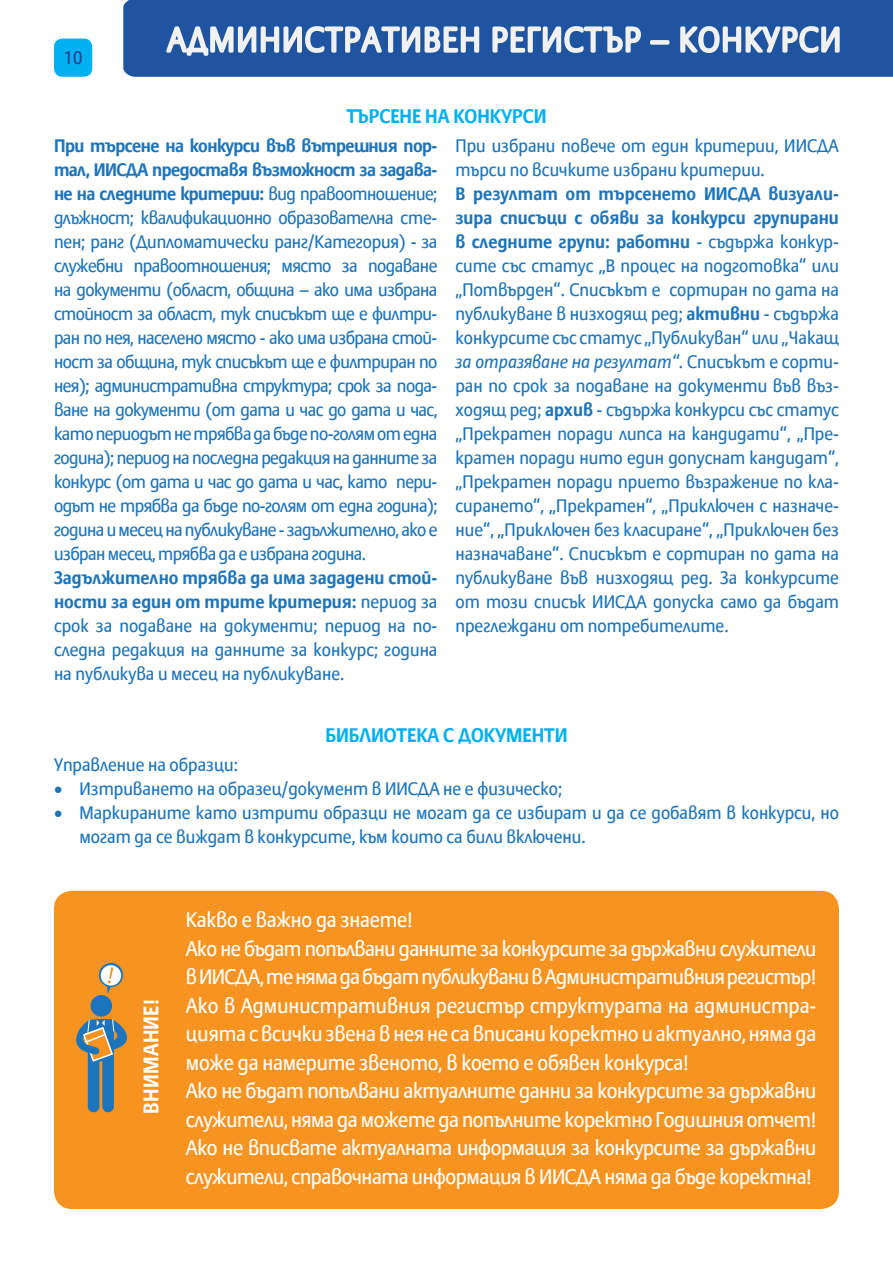
<style>
.page{position:relative;width:893px;height:1263px;background:#fff}
.page>*{position:absolute;margin:0;border:0;box-sizing:border-box;transform-origin:0 0}
.t1{font:21px/28.5px "Allianz Sans Cyr";letter-spacing:-.02em;color:#fff}
.t2{font:21px "Allianz Sans Bold Cyr";letter-spacing:.015em;color:#fff}
.t3{font:19.5px "Allianz Sans Bold Cyr";color:#00b0f0}
.t4{font:18px/24px "Allianz Sans Cyr";color:#1c75bc;text-align:justify}
.t5{font:18px/24px "Allianz Sans Bold Cyr";color:#1c75bc;text-align:justify}
.t6{font:18px "Allianz Sans Italic Cyr";color:#1c75bc}
.t7{font:18px "Allianz Sans Cyr";color:#25408f}
.s1{font-family:"Allianz Sans Cyr"}
.s2{font-family:"Allianz Sans Bold Cyr"}
</style>
<div class="page">
<div style="left:54px;top:39px;width:38px;height:38px;background:#00b0f0;border-radius:9px"></div>
<div style="left:123px;top:0;width:770px;height:77px;background:#1e54a0"></div>
<svg style="left:163px;top:6px;width:318px;height:70px"></svg>
<svg style="left:491px;top:8px;width:151px;height:58px"></svg>
<div style="left:650px;top:40px;width:19px;height:5px;border:3px solid #f1f1f2"></div>
<svg style="left:679px;top:8px;width:162px;height:58px"></svg>
<div style="left:54px;top:891px;width:785px;height:318px;background:#f79421;border-radius:18px"></div>
<div style="left:91px;top:995px;width:21px;height:21px;background:#1c75bc;border-radius:50%"></div>
<svg style="left:76px;top:1018px;width:51px;height:94px"></svg>
<svg style="left:98px;top:963px;width:25px;height:31px"></svg>
<p class="t7" style="left:64px;top:47px;width:20px">10</p>
<p class="t3" style="left:346px;top:104px;width:202px">ТЪРСЕНЕ НА КОНКУРСИ</p>
<p class="t5" style="left:54px;top:134px;width:385px">При търсене на конкурси във вътрешния пор&shy;тал, ИИСДА предоставя възможност за задава&shy;не на следните критерии: <span class="s1">вид правоотношение;</span></p>
<p class="t4" style="left:54px;top:207px;width:385px">длъжност; квалификационно образователна сте&shy;пен; ранг (Дипломатически ранг/Категория) - за служебни правоотношения; място за подаване на документи (област, община – ако има избрана стойност за област, тук списъкът ще е филтри&shy;ран по нея, населено място - ако има избрана стой&shy;ност за община, тук списъкът ще е филтриран по нея); административна структура; срок за пода&shy;ване на документи (от дата и час до дата и час, като периодът не трябва да бъде по-голям от една година); период на последна редакция на данните за конкурс (от дата и час до дата и час, като пери&shy;одът не трябва да бъде по-голям от една година); година и месец на публикуване - задължително, ако е избран месец, трябва да е избрана година.</p>
<p class="t5" style="left:54px;top:566px;width:385px">Задължително трябва да има зададени стой&shy;ности за един от трите критерия: <span class="s1">период за</span></p>
<p class="t4" style="left:54px;top:614px;width:385px">срок за подаване на документи; период на по&shy;следна редакция на данните за конкурс; година на публикува и месец на публикуване.</p>
<p class="t4" style="left:455px;top:134px;width:385px">При избрани повече от един критерии, ИИСДА търси по всичките избрани критерии.</p>
<p class="t5" style="left:455px;top:182px;width:385px">В резултат от търсенето ИИСДА визуали&shy;зира списъци с обяви за конкурси групирани в следните групи: работни <span class="s1">- съдържа конкур-</span></p>
<p class="t4" style="left:455px;top:254px;width:385px">сите със статус „В процес на подготовка“ или „Потвърден“. Списъкът е сортиран по дата на публикуване в низходящ ред; <span class="s2">активни</span> - съдържа конкурсите със статус „Публикуван“ или „Чакащ</p>
<p class="t6" style="left:455px;top:351px;width:385px">за отразяване на резултат“<span class="s1">. Списъкът е сорти-</span></p>
<p class="t4" style="left:455px;top:374px;width:385px">ран по срок за подаване на документи във въз&shy;ходящ ред; <span class="s2">архив</span> - съдържа конкурси със статус „Прекратен поради липса на кандидати“, „Пре&shy;кратен поради нито един допуснат кандидат“, „Прекратен поради прието възражение по кла&shy;сирането“, „Прекратен“, „Приключен с назначе&shy;ние“, „Приключен без класиране“, „Приключен без назначаване“. Списъкът е сортиран по дата на публикуване във низходящ ред. За конкурсите от този списък ИИСДА допуска само да бъдат преглеждани от потребителите.</p>
<p class="t3" style="left:325px;top:723px;width:244px">БИБЛИОТЕКА С ДОКУМЕНТИ</p>
<p class="t4" style="left:54px;top:753px;width:186px">Управление на образци:</p>
<p class="t4" style="left:54px;top:777px;width:510px">• Изтриването на образец/документ в ИИСДА не е физическо;</p>
<p class="t4" style="left:80px;top:801px;width:761px;text-indent:-26px">• Маркираните като изтрити образци не могат да се избират и да се добавят в конкурси, но могат да се виждат в конкурсите, към които са били включени.</p>
<p class="t2" style="left:138px;top:1114px;width:116px;rotate:-90deg">ВНИМАНИЕ!</p>
<p class="t1" style="left:186px;top:906px;width:632px">Какво е важно да знаете!<br>Ако не бъдат попълвани данните за конкурсите за държавни служители в ИИСДА, те няма да бъдат публикувани в Административния регистър!<br>Ако в Административния регистър структурата на администра&shy;цията с всички звена в нея не са вписани коректно и актуално, няма да може да намерите звеното, в което е обявен конкурса!<br>Ако не бъдат попълвани актуалните данни за конкурсите за държавни служители, няма да можете да попълните коректно Годишния отчет!<br>Ако не вписвате актуалната информация за конкурсите за държавни служители, справочната информация в ИИСДА няма да бъде коректна!</p>
</div>
